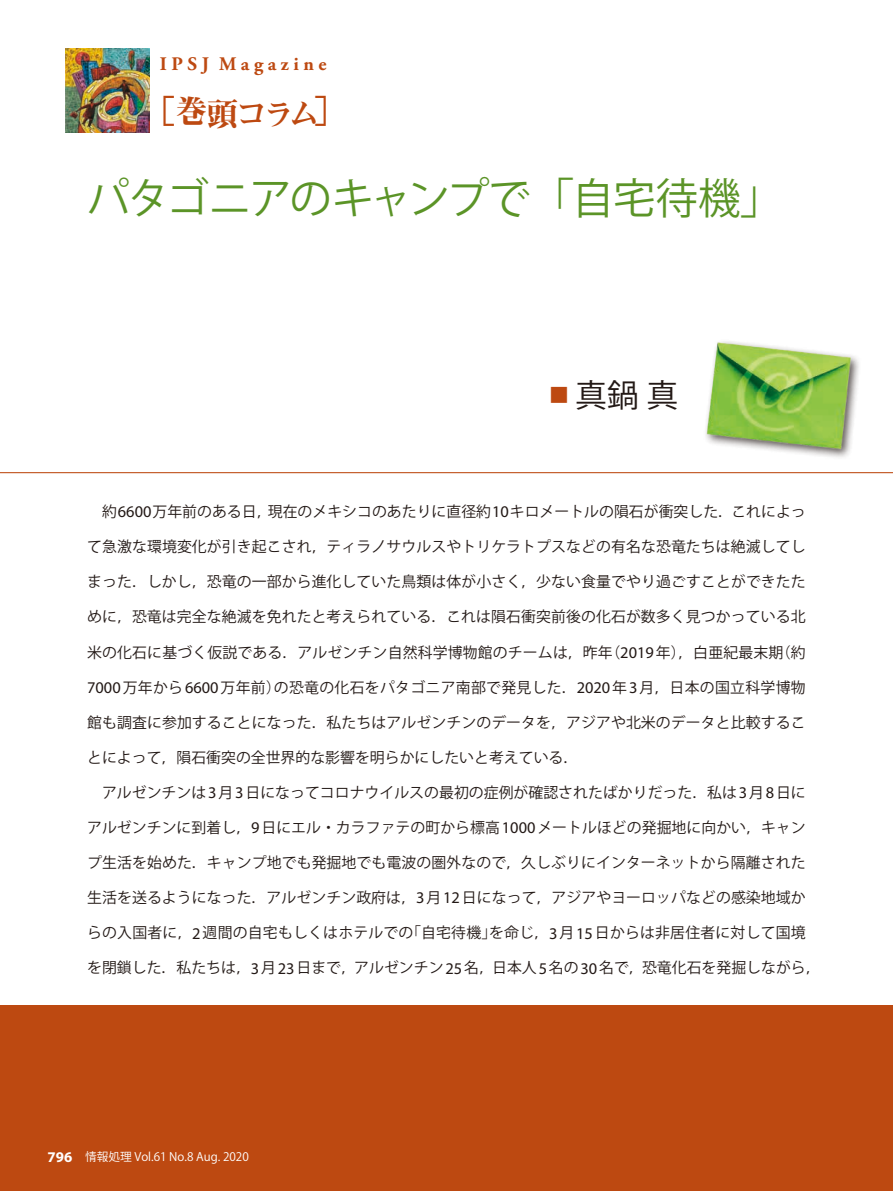
<style>
.page{position:relative;width:893px;height:1191px;background:#fff}
.page>*{position:absolute;margin:0;border:0;box-sizing:border-box;transform-origin:0 0}
.t1{font:42.45px "Koz Go Pro";letter-spacing:-.04em;color:#5b9427}
.t2{font:31.95px "Midashi Min Pro MA31";letter-spacing:-.115em;color:#bd4911}
.t3{font:31.95px "Koz Go Pro";color:#231916}
.t4{font:700 19.2px "Adobe Garamond Pro";color:#bd4911}
.t5{font:14.85px "Koz Go Pro";letter-spacing:.005em;color:#231916}
.t6{font:11.7px "Koz Go Pro";color:#fff}
.s1{font-family:"Futo Go B101 Pro";font-weight:700;color:#bd4911}
.s2{font-family:"Myriad Pro";font-size:16.35px}
.s3{font-family:"Myriad Pro";font-weight:700;font-size:14.85px}
</style>
<div class="page">
<div style="left:0;top:1005px;width:893px;height:186px;background:#bd4911"></div>
<img style="left:66px;top:49px;width:83px;height:83px">
<hr style="left:0;top:472px;width:893px;height:1px;background:#bd4911">
<img style="left:705px;top:341px;width:154px;height:117px">
<p class="t4" style="left:160px;top:53px;width:168px">I P S J M a g a z i n e</p>
<h2 class="t2" style="left:144px;top:89px;width:204px">［巻頭コラム］</h2>
<h1 class="t1" style="left:87px;top:171px;width:697px">パタゴニアのキャンプで「自宅待機」</h1>
<h2 class="t3" style="left:543px;top:375px;width:136px"><span class="s1">▪</span>真鍋真</h2>
<p class="t5" style="left:87px;top:502px;width:720px">　約<span class="s2">6600</span>万年前のある日，現在のメキシコのあたりに直径約<span class="s2">10</span>キロメートルの隕石が衝突した．これによっ</p>
<p class="t5" style="left:87px;top:537px;width:720px">て急激な環境変化が引き起こされ，ティラノサウルスやトリケラトプスなどの有名な恐竜たちは絶滅してし</p>
<p class="t5" style="left:87px;top:572px;width:720px">まった．しかし，恐竜の一部から進化していた鳥類は体が小さく，少ない食量でやり過ごすことができたた</p>
<p class="t5" style="left:87px;top:607px;width:720px">めに，恐竜は完全な絶滅を免れたと考えられている．これは隕石衝突前後の化石が数多く見つかっている北</p>
<p class="t5" style="left:87px;top:642px;width:720px">米の化石に基づく仮説である．アルゼンチン自然科学博物館のチームは，昨年（<span class="s2">2019</span>年），白亜紀最末期（約</p>
<p class="t5" style="left:87px;top:677px;width:720px"><span class="s2">7000</span>万年から<span class="s2">6600</span>万年前）の恐竜の化石をパタゴニア南部で発見した．<span class="s2">2020</span>年<span class="s2">3</span>月，日本の国立科学博物</p>
<p class="t5" style="left:87px;top:712px;width:720px">館も調査に参加することになった．私たちはアルゼンチンのデータを，アジアや北米のデータと比較するこ</p>
<p class="t5" style="left:87px;top:747px;width:493px">とによって，隕石衝突の全世界的な影響を明らかにしたいと考えている．</p>
<p class="t5" style="left:87px;top:783px;width:720px">　アルゼンチンは<span class="s2">3</span>月<span class="s2">3</span>日になってコロナウイルスの最初の症例が確認されたばかりだった．私は<span class="s2">3</span>月<span class="s2">8</span>日に</p>
<p class="t5" style="left:87px;top:818px;width:720px">アルゼンチンに到着し，<span class="s2">9</span>日にエル・カラファテの町から標高<span class="s2">1000</span>メートルほどの発掘地に向かい，キャン</p>
<p class="t5" style="left:87px;top:853px;width:720px">プ生活を始めた．キャンプ地でも発掘地でも電波の圏外なので，久しぶりにインターネットから隔離された</p>
<p class="t5" style="left:87px;top:888px;width:720px">生活を送るようになった．アルゼンチン政府は，<span class="s2">3</span>月<span class="s2">12</span>日になって，アジアやヨーロッパなどの感染地域か</p>
<p class="t5" style="left:87px;top:923px;width:720px">らの入国者に，<span class="s2">2</span>週間の自宅もしくはホテルでの「自宅待機」を命じ，<span class="s2">3</span>月<span class="s2">15</span>日からは非居住者に対して国境</p>
<p class="t5" style="left:87px;top:958px;width:735px">を閉鎖した．私たちは，<span class="s2">3</span>月<span class="s2">23</span>日まで，アルゼンチン<span class="s2">25</span>名，日本人<span class="s2">5</span>名の<span class="s2">30</span>名で，恐竜化石を発掘しながら，</p>
<p class="t6" style="left:48px;top:1149px;width:203px"><span class="s3">796</span> 情報処理 Vol.61 No.8 Aug. 2020</p>
</div>
